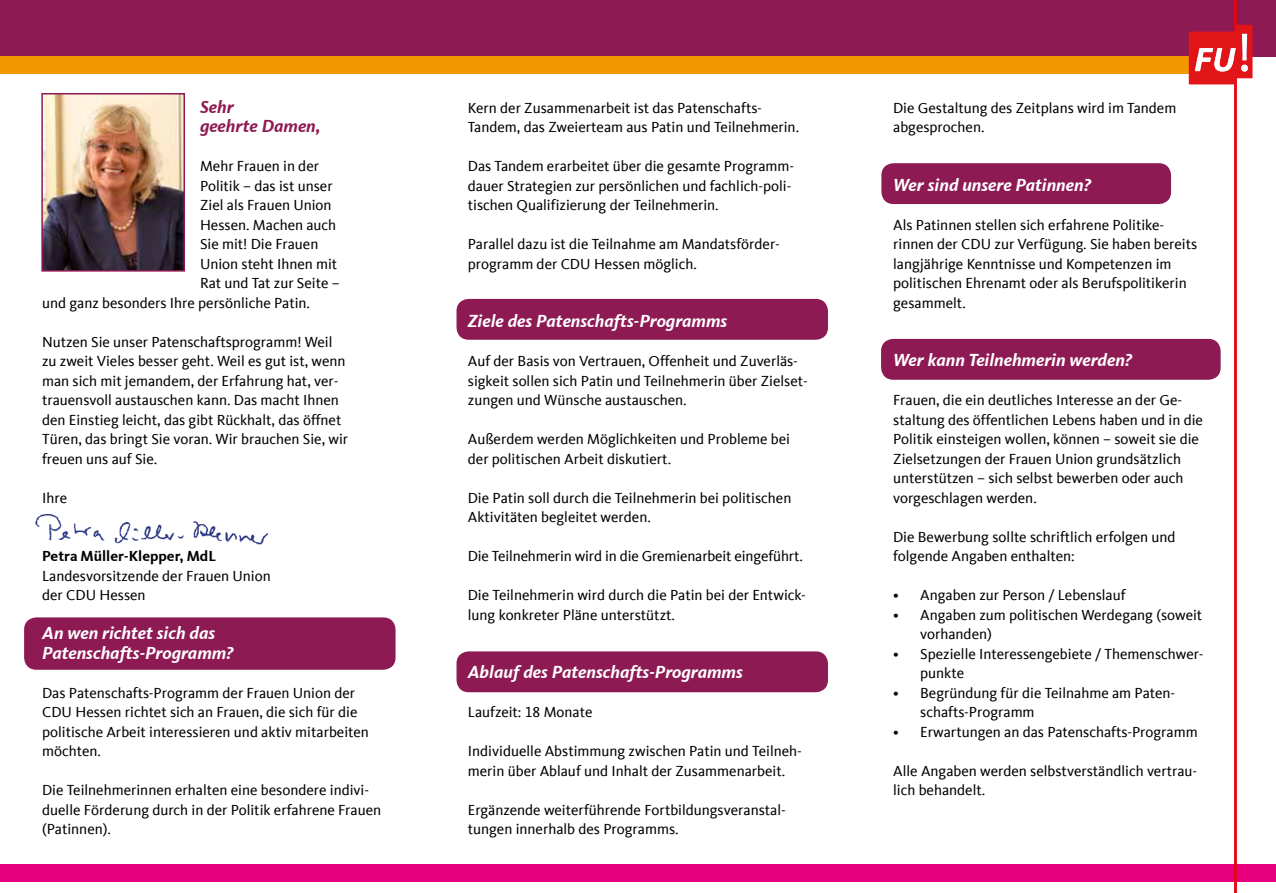
<style>
.page{position:relative;width:1276px;height:893px;background:#fff}
.page>*{position:absolute;margin:0;border:0;box-sizing:border-box;transform-origin:0 0}
.t1{font:italic 700 18px/19.5px "CDU Kievit Tab";color:#fff}
.t2{font:italic 700 18px/19.5px "CDU Kievit Tab";color:#8e1a54}
.t3{font:15px/19.5px "CDU Kievit Tab";color:#000}
.t4{font:700 15px "CDU Kievit Tab";color:#000}
</style>
<div class="page">
<div style="left:881px;top:163px;width:290px;height:41px;background:#8e1a54;border-radius:12px"></div>
<div style="left:881px;top:339px;width:339px;height:41px;background:#8e1a54;border-radius:12px"></div>
<div style="left:456px;top:651px;width:372px;height:41px;background:#8e1a54;border-radius:12px"></div>
<div style="left:456px;top:299px;width:372px;height:41px;background:#8e1a54;border-radius:12px"></div>
<div style="left:24px;top:617px;width:371px;height:53px;background:#8e1a54;border-radius:12px"></div>
<img style="left:44px;top:96px;width:138px;height:173px">
<div style="left:41px;top:93px;width:144px;height:179px;border:2px solid #8e1a54"></div>
<img style="left:35px;top:514px;width:233px;height:31px">
<div style="left:0;top:865px;width:1276px;height:17px;background:#e6007d"></div>
<div style="left:0;top:0;width:1276px;height:56px;background:#8e1a54"></div>
<div style="left:0;top:56px;width:1188px;height:18px;background:#f49800"></div>
<hr style="left:1234px;top:0;width:3px;height:893px;background:#e30613">
<svg style="left:1188px;top:25px;width:64px;height:59px"></svg>
<p class="t2" style="left:200px;top:97px;width:122px">Sehr<br>geehrte Damen,</p>
<p class="t3" style="left:200px;top:156px;width:121px">Mehr Frauen in der</p>
<p class="t3" style="left:200px;top:176px;width:134px">Politik – das ist unser</p>
<p class="t3" style="left:200px;top:195px;width:133px">Ziel als Frauen Union</p>
<p class="t3" style="left:200px;top:215px;width:138px">Hessen. Machen auch</p>
<p class="t3" style="left:200px;top:234px;width:120px">Sie mit! Die Frauen</p>
<p class="t3" style="left:200px;top:254px;width:139px">Union steht Ihnen mit</p>
<p class="t3" style="left:200px;top:273px;width:141px">Rat und Tat zur Seite –</p>
<p class="t3" style="left:42px;top:293px;width:269px">und ganz besonders Ihre persönliche Patin.</p>
<p class="t3" style="left:42px;top:332px;width:307px">Nutzen Sie unser Patenschaftsprogramm! Weil zu zweit Vieles besser geht. Weil es gut ist, wenn man sich mit jemandem, der Erfahrung hat, ver&shy;trauensvoll austauschen kann. Das macht Ihnen den Einstieg leicht, das gibt Rückhalt, das öffnet Türen, das bringt Sie voran. Wir brauchen Sie, wir freuen uns auf Sie.</p>
<p class="t3" style="left:42px;top:488px;width:26px">Ihre</p>
<p class="t4" style="left:42px;top:547px;width:175px">Petra Müller-Klepper, MdL</p>
<p class="t3" style="left:42px;top:566px;width:230px">Landesvorsitzende der Frauen Union der CDU Hessen</p>
<p class="t1" style="left:42px;top:623px;width:193px">An wen richtet sich das<br>Patenschafts-Programm?</p>
<p class="t3" style="left:42px;top:683px;width:328px">Das Patenschafts-Programm der Frauen Union der CDU Hessen richtet sich an Frauen, die sich für die politische Arbeit interessieren und aktiv mitarbeiten möchten.</p>
<p class="t3" style="left:42px;top:780px;width:340px">Die Teilnehmerinnen erhalten eine besondere indivi&shy;duelle Förderung durch in der Politik erfahrene Frauen (Patinnen).</p>
<p class="t3" style="left:468px;top:98px;width:333px">Kern der Zusammenarbeit ist das Patenschafts-<br>Tandem, das Zweierteam aus Patin und Teilnehmerin.</p>
<p class="t3" style="left:468px;top:156px;width:328px">Das Tandem erarbeitet über die gesamte Programm&shy;dauer Strategien zur persönlichen und fachlich-poli&shy;tischen Qualifizierung der Teilnehmerin.</p>
<p class="t3" style="left:468px;top:234px;width:313px">Parallel dazu ist die Teilnahme am Mandatsförder&shy;programm der CDU Hessen möglich.</p>
<p class="t1" style="left:468px;top:311px;width:261px">Ziele des Patenschafts-Programms</p>
<p class="t3" style="left:468px;top:351px;width:341px">Auf der Basis von Vertrauen, Offenheit und Zuverläs&shy;sigkeit sollen sich Patin und Teilnehmerin über Zielset&shy;zungen und Wünsche austauschen.</p>
<p class="t3" style="left:468px;top:429px;width:324px">Außerdem werden Möglichkeiten und Probleme bei der politischen Arbeit diskutiert.</p>
<p class="t3" style="left:468px;top:488px;width:325px">Die Patin soll durch die Teilnehmerin bei politischen<br>Aktivitäten begleitet werden.</p>
<p class="t3" style="left:468px;top:546px;width:337px">Die Teilnehmerin wird in die Gremienarbeit eingeführt.</p>
<p class="t3" style="left:468px;top:585px;width:339px">Die Teilnehmerin wird durch die Patin bei der Entwick&shy;lung konkreter Pläne unterstützt.</p>
<p class="t1" style="left:468px;top:662px;width:276px">Ablauf des Patenschafts-Programms</p>
<p class="t3" style="left:468px;top:702px;width:126px">Laufzeit: 18 Monate</p>
<p class="t3" style="left:468px;top:741px;width:335px">Individuelle Abstimmung zwischen Patin und Teilneh&shy;merin über Ablauf und Inhalt der Zusammenarbeit.</p>
<p class="t3" style="left:468px;top:800px;width:319px">Ergänzende weiterführende Fortbildungsveranstal&shy;tungen innerhalb des Programms.</p>
<p class="t3" style="left:893px;top:98px;width:285px">Die Gestaltung des Zeitplans wird im Tandem abgesprochen.</p>
<p class="t1" style="left:893px;top:175px;width:199px">Wer sind unsere Patinnen?</p>
<p class="t3" style="left:893px;top:215px;width:306px">Als Patinnen stellen sich erfahrene Politike&shy;rinnen der CDU zur Verfügung. Sie haben bereits langjährige Kenntnisse und Kompetenzen im politischen Ehrenamt oder als Berufspolitikerin gesammelt.</p>
<p class="t1" style="left:893px;top:350px;width:240px">Wer kann Teilnehmerin werden?</p>
<p class="t3" style="left:893px;top:390px;width:311px">Frauen, die ein deutliches Interesse an der Ge&shy;staltung des öffentlichen Lebens haben und in die Politik einsteigen wollen, können – soweit sie die Zielsetzungen der Frauen Union grundsätzlich unterstützen – sich selbst bewerben oder auch vorgeschlagen werden.</p>
<p class="t3" style="left:893px;top:527px;width:284px">Die Bewerbung sollte schriftlich erfolgen und folgende Angaben enthalten:</p>
<p class="t3" style="left:893px;top:585px;width:234px">• Angaben zur Person / Lebenslauf</p>
<p class="t3" style="left:920px;top:605px;width:284px;text-indent:-27px">• Angaben zum politischen Werdegang (soweit vorhanden)</p>
<p class="t3" style="left:920px;top:644px;width:285px;text-indent:-27px">• Spezielle Interessengebiete / Themenschwer&shy;punkte</p>
<p class="t3" style="left:920px;top:683px;width:256px;text-indent:-27px">• Begründung für die Teilnahme am Paten&shy;schafts-Programm</p>
<p class="t3" style="left:893px;top:722px;width:306px">• Erwartungen an das Patenschafts-Programm</p>
<p class="t3" style="left:893px;top:761px;width:306px">Alle Angaben werden selbstverständlich vertrau&shy;lich behandelt.</p>
</div>
